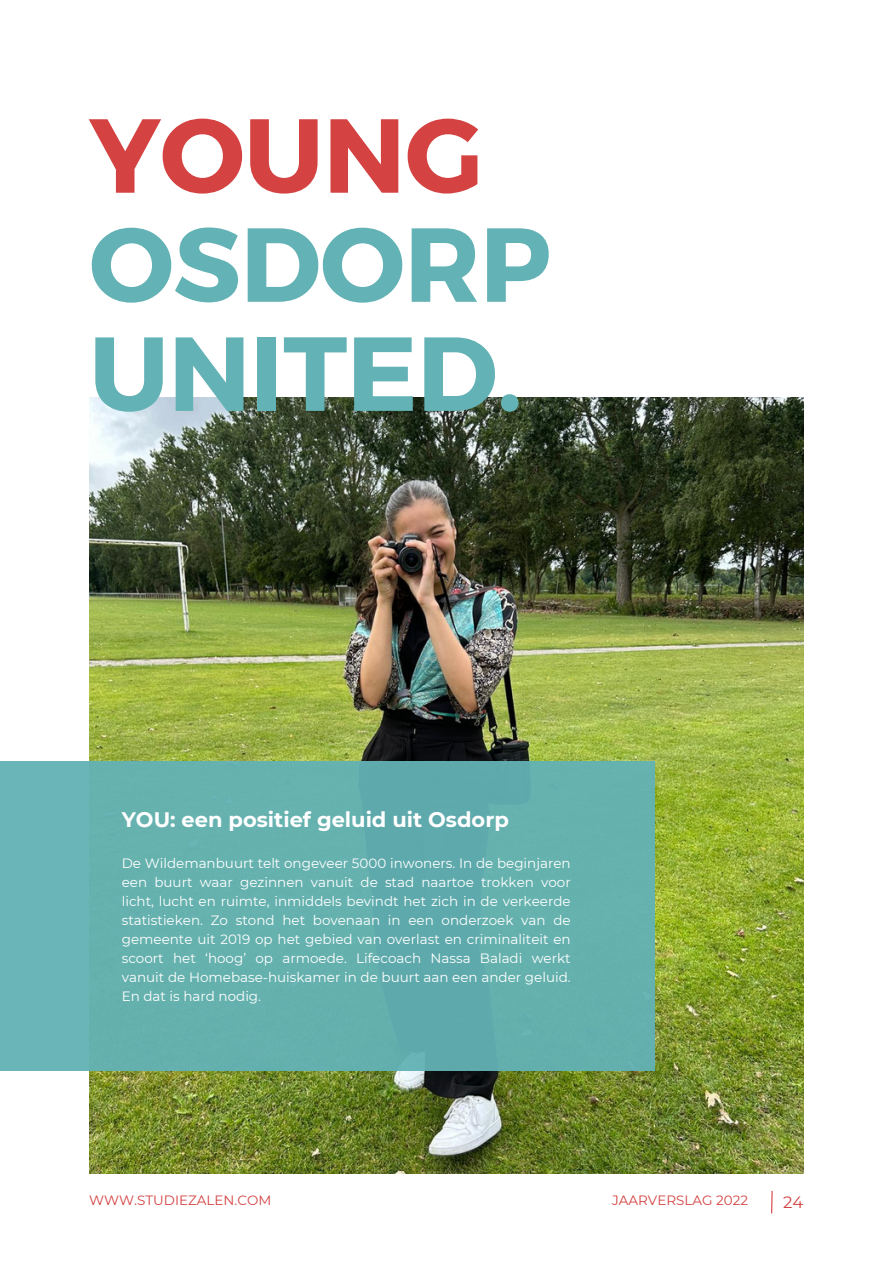
<style>
.page{position:relative;width:893px;height:1264px;background:#fff}
.page>*{position:absolute;margin:0;border:0;box-sizing:border-box;transform-origin:0 0}
.t1{font:700 104.85px/109.1px "Montserrat";letter-spacing:-.005em;color:#63b2b5}
.t2{font:700 21px "Montserrat";color:#fff}
.t3{font:16.5px "Montserrat";color:#d44241}
.t4{font:13.5px/19px "Montserrat";color:#fff;text-align:justify}
.t5{font:13.5px "Montserrat";color:#d44241}
.s1{color:#d44241}
</style>
<div class="page">
<img style="left:89px;top:397px;width:714px;height:776px">
<div style="left:0;top:761px;width:655px;height:309px;background:#65b1ae"></div>
<svg style="left:771px;top:1191px;width:2px;height:23px"></svg>
<p class="t1" style="left:89px;top:96px;width:463px"><span class="s1">YOUNG<br></span>OSDORP</p>
<p class="t1" style="left:89px;top:314px;width:434px">UNITED.</p>
<p class="t2" style="left:122px;top:806px;width:388px">YOU: een positief geluid uit Osdorp</p>
<p class="t4" style="left:122px;top:853px;width:450px">De Wildemanbuurt telt ongeveer 5000 inwoners. In de beginjaren een buurt waar gezinnen vanuit de stad naartoe trokken voor licht, lucht en ruimte, inmiddels bevindt het zich in de verkeerde statistieken. Zo stond het bovenaan in een onderzoek van de gemeente uit 2019 op het gebied van overlast en criminaliteit en scoort het ‘hoog’ op armoede. Lifecoach Nassa Baladi werkt vanuit de Homebase-huiskamer in de buurt aan een ander geluid.<br>En dat is hard nodig.</p>
<p class="t5" style="left:89px;top:1192px;width:183px">WWW.STUDIEZALEN.COM</p>
<p class="t5" style="left:612px;top:1192px;width:137px">JAARVERSLAG 2022</p>
<p class="t3" style="left:783px;top:1191px;width:22px">24</p>
</div>
